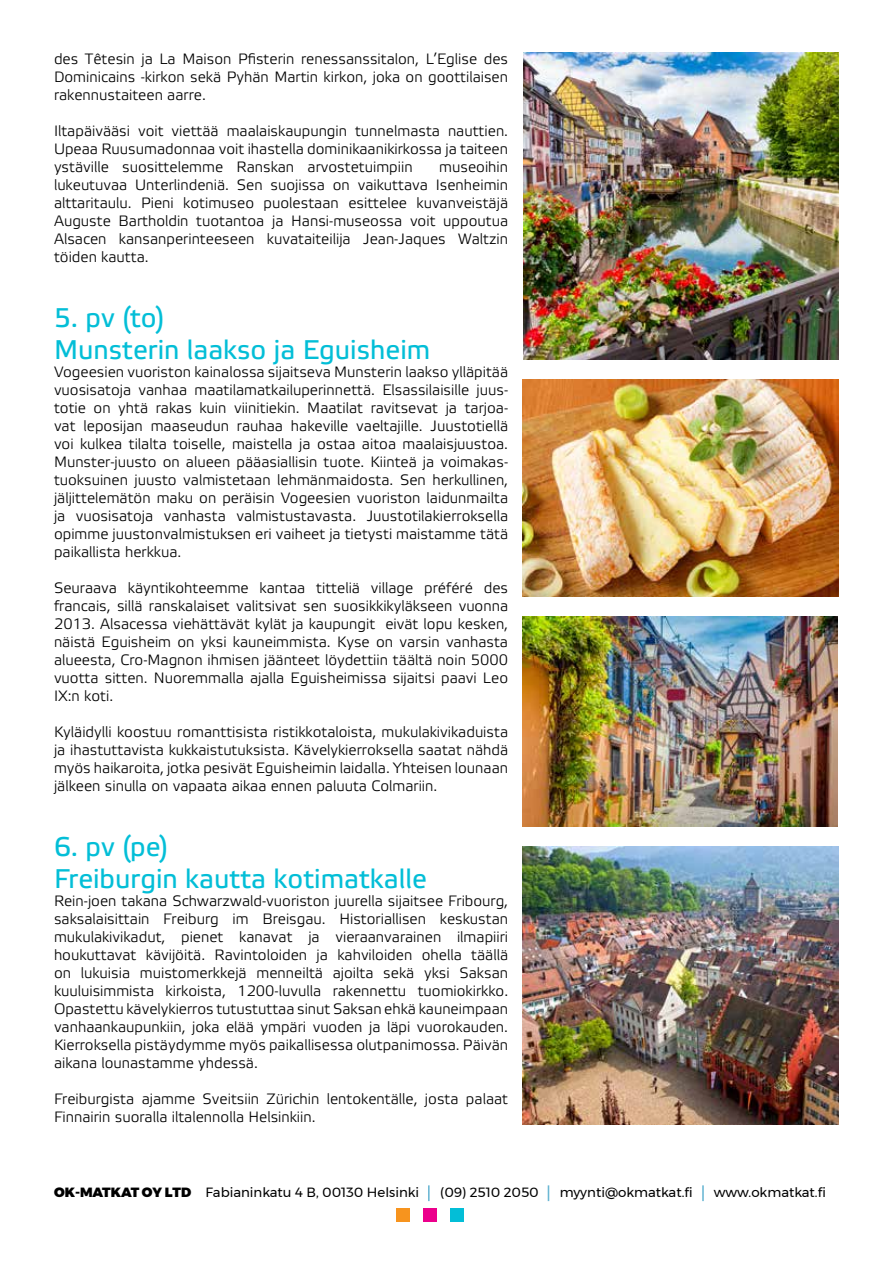
<style>
.page{position:relative;width:893px;height:1263px;background:#fff}
.page>*{position:absolute;margin:0;border:0;box-sizing:border-box;transform-origin:0 0}
.t1{font:27px/32.4px "Etelka Text";color:#03bed7}
.t2{font:300 15px/18px "Etelka";color:#000;text-align:justify}
.t3{font:13.35px "Montserrat";color:#000}
.s1{font-weight:900}
</style>
<div class="page">
<svg style="left:428px;top:1185px;width:2px;height:16px"></svg>
<svg style="left:548px;top:1185px;width:1px;height:16px"></svg>
<svg style="left:702px;top:1185px;width:2px;height:16px"></svg>
<div style="left:396px;top:1209px;width:14px;height:13px;background:#f7941e"></div>
<div style="left:423px;top:1209px;width:14px;height:13px;background:#ec008c"></div>
<div style="left:451px;top:1209px;width:13px;height:13px;background:#03bed7"></div>
<img style="left:523px;top:53px;width:316px;height:307px">
<img style="left:523px;top:380px;width:316px;height:216px">
<img style="left:523px;top:617px;width:315px;height:209px">
<img style="left:523px;top:847px;width:316px;height:277px">
<p class="t2" style="left:54px;top:50px;width:456px">des Têtesin ja La Maison Pfisterin renessanssitalon, L’Eglise des Dominicains -kirkon sekä Pyhän Martin kirkon, joka on goottilaisen rakennustaiteen aarre.</p>
<p class="t2" style="left:54px;top:122px;width:456px">Iltapäivääsi voit viettää maalaiskaupungin tunnelmasta nauttien.<br>Upeaa Ruusumadonnaa voit ihastella dominikaanikirkossa ja taiteen ystäville suosittelemme Ranskan arvostetuimpiin</p>
<p class="t2" style="left:54px;top:158px;width:456px;text-indent:385px">museoihin lukeutuvaa Unterlindeniä. Sen suojissa on vaikuttava Isenheimin alttaritaulu. Pieni kotimuseo puolestaan esittelee kuvanveistäjä Auguste Bartholdin tuotantoa ja Hansi-museossa voit uppoutua Alsacen kansanperinteeseen kuvataiteilija Jean-Jaques Waltzin töiden kautta.</p>
<h1 class="t1" style="left:54px;top:302px;width:378px">5. pv (to)<br>Munsterin laakso ja Eguisheim</h1>
<p class="t2" style="left:54px;top:363px;width:456px">Vogeesien vuoriston kainalossa sijaitseva Munsterin laakso ylläpitää vuosisatoja vanhaa maatilamatkailuperinnettä. Elsassilaisille juus&shy;totie on yhtä rakas kuin viinitiekin. Maatilat ravitsevat ja tarjoa&shy;vat leposijan maaseudun rauhaa hakeville vaeltajille. Juustotiellä voi kulkea tilalta toiselle, maistella ja ostaa aitoa maalaisjuustoa.<br>Munster-juusto on alueen pääasiallisin tuote. Kiinteä ja voimakas&shy;tuoksuinen juusto valmistetaan lehmänmaidosta. Sen herkullinen, jäljittelemätön maku on peräisin Vogeesien vuoriston laidunmailta ja vuosisatoja vanhasta valmistustavasta. Juustotilakierroksella opimme juustonvalmistuksen eri vaiheet ja tietysti maistamme tätä paikallista herkkua.</p>
<p class="t2" style="left:54px;top:579px;width:456px">Seuraava käyntikohteemme kantaa titteliä village préféré des francais, sillä ranskalaiset valitsivat sen suosikkikyläkseen vuonna 2013. Alsacessa viehättävät kylät ja kaupungit eivät lopu kesken, näistä Eguisheim on yksi kauneimmista. Kyse on varsin vanhasta alueesta, Cro-Magnon ihmisen jäänteet löydettiin täältä noin 5000 vuotta sitten. Nuoremmalla ajalla Eguisheimissa sijaitsi paavi Leo IX:n koti.</p>
<p class="t2" style="left:54px;top:723px;width:456px">Kyläidylli koostuu romanttisista ristikkotaloista, mukulakivikaduista ja ihastuttavista kukkaistutuksista. Kävelykierroksella saatat nähdä myös haikaroita, jotka pesivät Eguisheimin laidalla. Yhteisen lounaan jälkeen sinulla on vapaata aikaa ennen paluuta Colmariin.</p>
<h1 class="t1" style="left:54px;top:831px;width:374px">6. pv (pe)<br>Freiburgin kautta kotimatkalle</h1>
<p class="t2" style="left:54px;top:892px;width:456px">Rein-joen takana Schwarzwald-vuoriston juurella sijaitsee Fribourg, saksalaisittain Freiburg im Breisgau. Historiallisen keskustan mukulakivikadut, pienet kanavat ja vieraanvarainen ilmapiiri houkuttavat kävijöitä. Ravintoloiden ja kahviloiden ohella täällä on lukuisia muistomerkkejä menneiltä ajoilta sekä yksi Saksan kuuluisimmista kirkoista, 1200-luvulla rakennettu tuomiokirkko.<br>Opastettu kävelykierros tutustuttaa sinut Saksan ehkä kauneimpaan vanhaankaupunkiin, joka elää ympäri vuoden ja läpi vuorokauden.<br>Kierroksella pistäydymme myös paikallisessa olutpanimossa. Päivän aikana lounastamme yhdessä.</p>
<p class="t2" style="left:54px;top:1090px;width:456px">Freiburgista ajamme Sveitsiin Zürichin lentokentälle, josta palaat<br>Finnairin suoralla iltalennolla Helsinkiin.</p>
<p class="t3" style="left:54px;top:1182px;width:367px"><span class="s1">OK-MATKAT OY LTD</span> Fabianinkatu 4 B, 00130 Helsinki</p>
<p class="t3" style="left:440px;top:1182px;width:100px">(09) 2510 2050</p>
<p class="t3" style="left:560px;top:1182px;width:134px">myynti@okmatkat.fi</p>
<p class="t3" style="left:714px;top:1182px;width:114px">www.okmatkat.fi</p>
</div>
